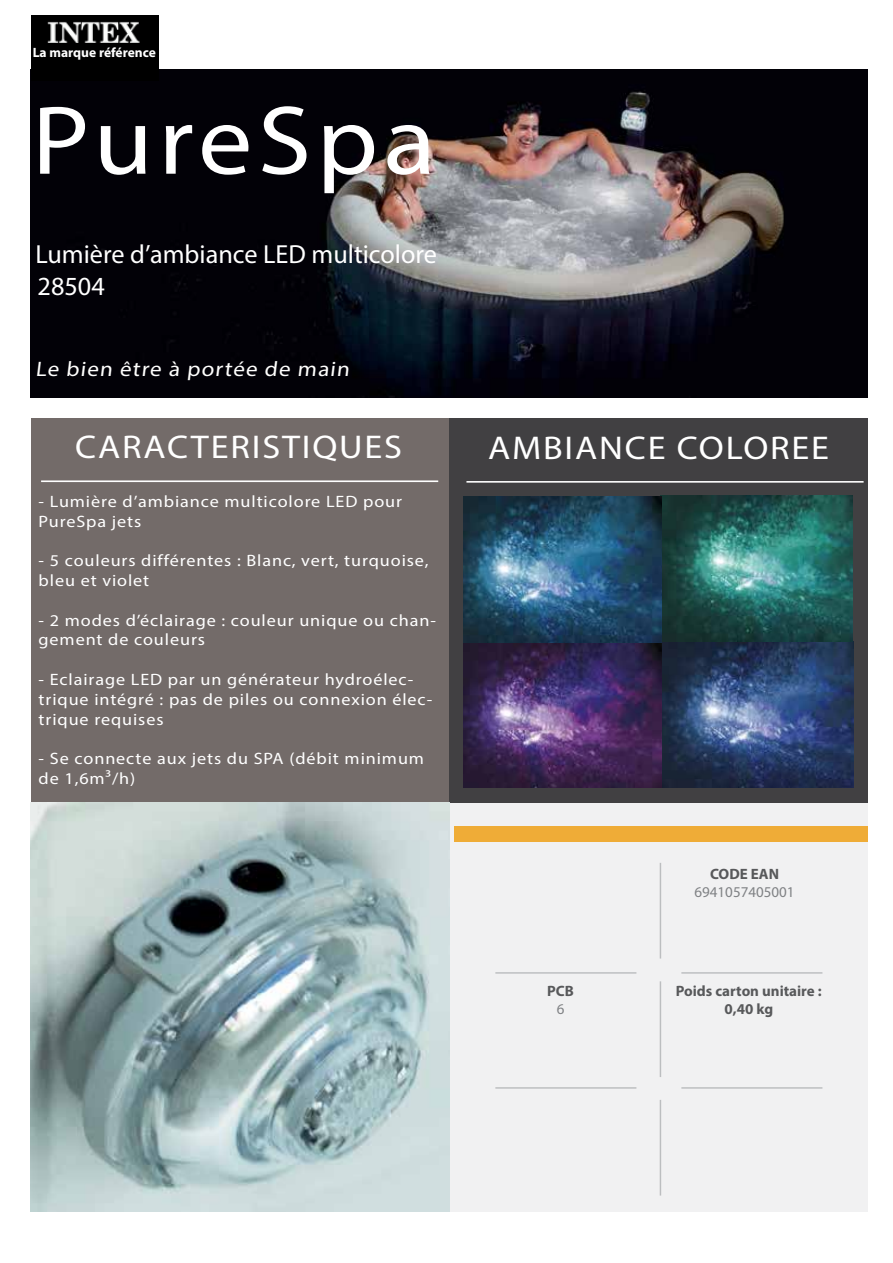
<style>
.page{position:relative;width:893px;height:1263px;background:#fff}
.page>*{position:absolute;margin:0;border:0;box-sizing:border-box;transform-origin:0 0}
.t1{font:98.4px "Myriad Pro";letter-spacing:.05em;color:#fff;scale:1.1 1}
.t2{font:33px "Myriad Pro";letter-spacing:.05em;color:#fff;scale:1.1 1}
.t3{font:26.25px "Myriad Pro";color:#fff}
.t4{font:21px "Myriad Pro";color:#fffffe;scale:1.1 1}
.t5{font:16.5px/19.8px "Myriad Pro";letter-spacing:.05em;color:#fff;scale:1.1 1}
.t6{font:700 15px/18px "Myriad Pro";color:#58595b;text-align:center}
.t7{font:15px "Myriad Pro";color:#808285}
.t8{font:700 13.5px "Myriad Pro";color:#fff}
</style>
<div class="page">
<img style="left:31px;top:69px;width:837px;height:329px">
<div style="left:31px;top:15px;width:128px;height:65px;background:#000"></div>
<div style="left:31px;top:418px;width:418px;height:385px;background:#736b69"></div>
<div style="left:449px;top:418px;width:419px;height:385px;background:#414042"></div>
<div style="left:449px;top:803px;width:419px;height:408px;background:#f1f1f2"></div>
<hr style="left:41px;top:480px;width:397px;height:2px;background:#fff">
<img style="left:48px;top:21px;width:92px;height:22px">
<hr style="left:495px;top:972px;width:141px;height:2px;background:#bcbec0">
<hr style="left:660px;top:863px;width:1px;height:95px;background:#bcbec0">
<hr style="left:660px;top:981px;width:1px;height:96px;background:#bcbec0">
<hr style="left:660px;top:1100px;width:1px;height:95px;background:#bcbec0">
<hr style="left:681px;top:972px;width:141px;height:2px;background:#bcbec0">
<hr style="left:495px;top:1087px;width:141px;height:2px;background:#bcbec0">
<hr style="left:681px;top:1087px;width:141px;height:2px;background:#bcbec0">
<div style="left:455px;top:826px;width:413px;height:15px;background:#efac37"></div>
<img style="left:463px;top:496px;width:390px;height:292px">
<hr style="left:466px;top:481px;width:398px;height:2px;background:#fff">
<img style="left:31px;top:803px;width:419px;height:408px">
<p class="t8" style="left:33px;top:43px;width:125px">La marque référence</p>
<h1 class="t1" style="left:32px;top:80px;width:369px">PureSpa</h1>
<h3 class="t3" style="left:35px;top:238px;width:403px">Lumière d’ambiance LED multicolore</h3>
<h3 class="t3" style="left:38px;top:270px;width:69px">28504</h3>
<p class="t4" style="left:35px;top:356px;width:290px">Le bien être à portée de main</p>
<h2 class="t2" style="left:75px;top:427px;width:299px">CARACTERISTIQUES</h2>
<p class="t5" style="left:39px;top:491px;width:332px">- Lumière d’ambiance multicolore LED pour<br>PureSpa jets</p>
<p class="t5" style="left:39px;top:550px;width:356px">- 5 couleurs différentes : Blanc, vert, turquoise, bleu et violet</p>
<p class="t5" style="left:39px;top:610px;width:363px">- 2 modes d’éclairage : couleur unique ou chan&shy;gement de couleurs</p>
<p class="t5" style="left:39px;top:669px;width:359px">- Eclairage LED par un générateur hydroélec&shy;trique intégré : pas de piles ou connexion élec&shy;trique requises</p>
<p class="t5" style="left:39px;top:748px;width:352px">- Se connecte aux jets du SPA (débit minimum de 1,6m³/h)</p>
<h2 class="t2" style="left:488px;top:427px;width:311px">AMBIANCE COLOREE</h2>
<p class="t6" style="left:547px;top:982px;width:28px">PCB</p>
<p class="t7" style="left:557px;top:1000px;width:9px">6</p>
<p class="t6" style="left:710px;top:865px;width:70px">CODE EAN</p>
<p class="t7" style="left:694px;top:883px;width:102px">6941057405001</p>
<p class="t6" style="left:676px;top:982px;width:147px">Poids carton unitaire :<br>0,40 kg</p>
</div>
